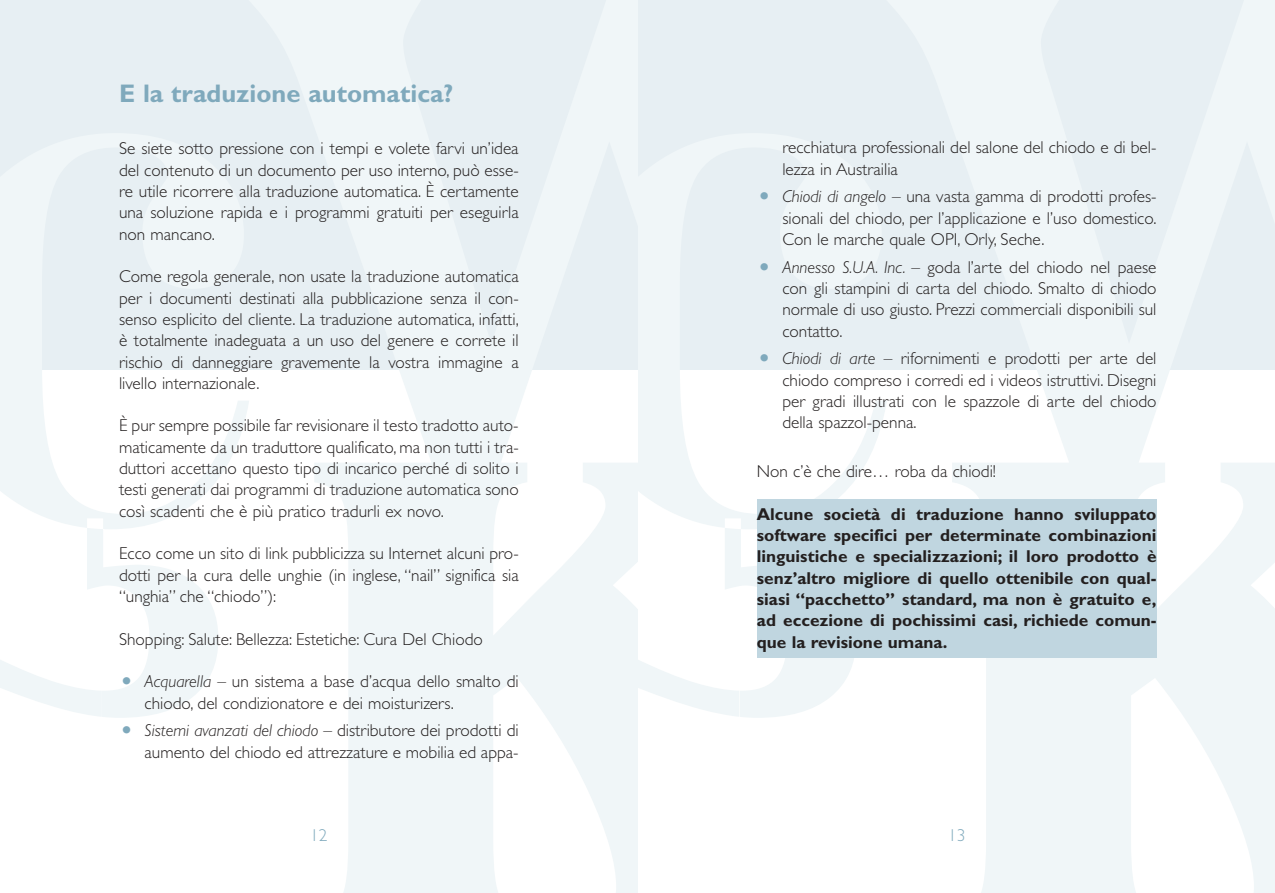
<style>
.page{position:relative;width:1275px;height:893px;background:#fff}
.page>*{position:absolute;margin:0;border:0;box-sizing:border-box;transform-origin:0 0}
.t1{font:700 25.5px "Gill Sans";color:#7fa9bc}
.t2{font:300 17.25px/21.3px "Gill Sans";color:#231f1f;text-align:justify}
.t3{font:700 17.25px/21.3px "Gill Sans";color:#231f1f;text-align:justify}
.t4{font:300 17.25px "Gill Sans";color:#7fa9bc}
.s1{font-size:30px;color:#7fa9bc}
.s2{font-style:italic}
</style>
<div class="page">
<div style="left:623px;top:0;width:652px;height:370px;background:#e7eff3"></div>
<svg style="left:952px;top:466px;width:323px;height:426px;fill:#f0f6f8"></svg>
<svg style="left:638px;top:370px;width:233px;height:347px"></svg>
<svg style="left:871px;top:370px;width:404px;height:96px"></svg>
<div style="left:757px;top:499px;width:400px;height:159px;background:#c0d6e0"></div>
<div style="left:0;top:0;width:638px;height:370px;background:#e7eff3"></div>
<svg style="left:314px;top:466px;width:324px;height:426px;fill:#f0f6f8"></svg>
<svg style="left:0;top:370px;width:233px;height:347px"></svg>
<svg style="left:233px;top:370px;width:405px;height:96px"></svg>
<h1 class="t1" style="left:119px;top:85px;width:336px">E la traduzione automatica?</h1>
<p class="t2" style="left:119px;top:140px;width:401px">Se siete sotto pressione con i tempi e volete farvi un’idea del contenuto di un documento per uso interno, può esse&shy;re utile ricorrere alla traduzione automatica. È certamente una soluzione rapida e i programmi gratuiti per eseguirla non mancano.</p>
<p class="t2" style="left:119px;top:268px;width:401px">Come regola generale, non usate la traduzione automatica per i documenti destinati alla pubblicazione senza il con&shy;senso esplicito del cliente. La traduzione automatica, infatti, è totalmente inadeguata a un uso del genere e correte il rischio di danneggiare gravemente la vostra immagine a livello internazionale.</p>
<p class="t2" style="left:119px;top:417px;width:401px">È pur sempre possibile far revisionare il testo tradotto auto&shy;maticamente da un traduttore qualificato, ma non tutti i tra&shy;duttori accettano questo tipo di incarico perché di solito i testi generati dai programmi di traduzione automatica sono così scadenti che è più pratico tradurli ex novo.</p>
<p class="t2" style="left:119px;top:544px;width:401px">Ecco come un sito di link pubblicizza su Internet alcuni pro&shy;dotti per la cura delle unghie (in inglese, “nail” significa sia “unghia” che “chiodo”):</p>
<p class="t2" style="left:119px;top:630px;width:365px">Shopping: Salute: Bellezza: Estetiche: Cura Del Chiodo</p>
<p class="t2" style="left:145px;top:672px;width:376px;text-indent:-26px"><span class="s1">•</span> <span class="s2">Acquarella</span> – un sistema a base d’acqua dello smalto di chiodo, del condizionatore e dei moisturizers.</p>
<p class="t2" style="left:119px;top:721px;width:401px;text-align:right"><span class="s1">•</span> <span class="s2">Sistemi avanzati del chiodo</span> – distributore dei prodotti di aumento del chiodo ed attrezzature e mobilia ed appa-</p>
<p class="t4" style="left:310px;top:829px;width:19px">12</p>
<p class="t2" style="left:782px;top:139px;width:376px">recchiatura professionali del salone del chiodo e di bel&shy;lezza in Austrailia</p>
<p class="t2" style="left:782px;top:188px;width:376px;text-indent:-26px"><span class="s1">•</span> <span class="s2">Chiodi di angelo</span> – una vasta gamma di prodotti profes&shy;sionali del chiodo, per l’applicazione e l’uso domestico.<br>Con le marche quale OPI, Orly, Seche.</p>
<p class="t2" style="left:782px;top:258px;width:376px;text-indent:-26px"><span class="s1">•</span> <span class="s2">Annesso S.U.A. Inc.</span> – goda l’arte del chiodo nel paese con gli stampini di carta del chiodo. Smalto di chiodo normale di uso giusto. Prezzi commerciali disponibili sul contatto.</p>
<p class="t2" style="left:782px;top:350px;width:376px;text-indent:-26px"><span class="s1">•</span> <span class="s2">Chiodi di arte</span> – rifornimenti e prodotti per arte del chiodo compreso i corredi ed i videos istruttivi. Disegni per gradi illustrati con le spazzole di arte del chiodo della spazzol-penna.</p>
<p class="t2" style="left:757px;top:462px;width:241px">Non c’è che dire… roba da chiodi!</p>
<p class="t3" style="left:757px;top:505px;width:401px">Alcune società di traduzione hanno sviluppato software specifici per determinate combinazioni linguistiche e specializzazioni; il loro prodotto è senz’altro migliore di quello ottenibile con qual&shy;siasi “pacchetto” standard, ma non è gratuito e, ad eccezione di pochissimi casi, richiede comun&shy;que la revisione umana.</p>
<p class="t4" style="left:948px;top:829px;width:19px">13</p>
</div>
